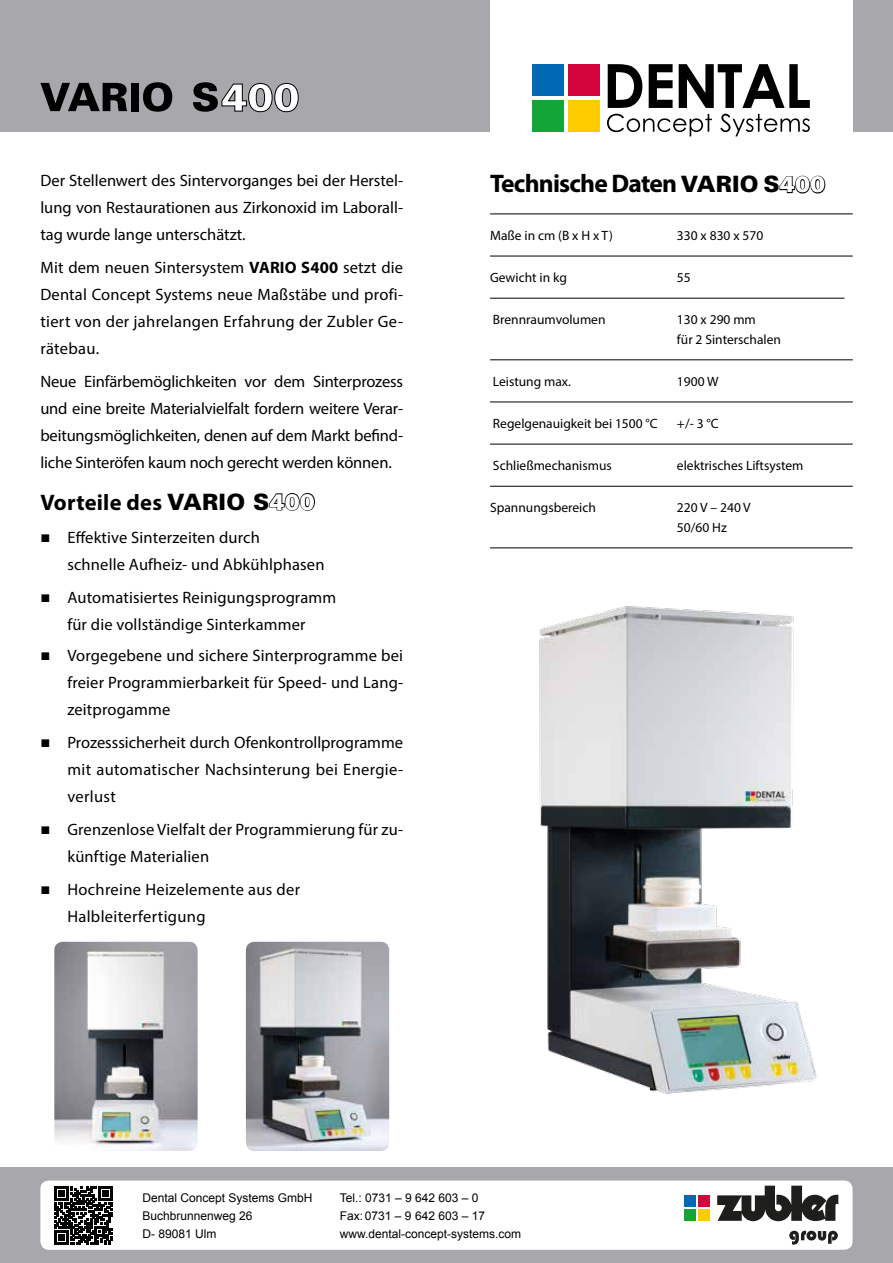
<style>
.page{position:relative;width:893px;height:1263px;background:#fff}
.page>*{position:absolute;margin:0;border:0;box-sizing:border-box;transform-origin:0 0}
.t1{font:700 25.5px "Myriad Pro";letter-spacing:-.03em;color:#000}
.t2{font:700 22.5px "Myriad Pro";letter-spacing:.01em;color:#000}
.t3{font:16.5px/27px "Myriad Pro";letter-spacing:.01em;color:#000;text-align:justify}
.t4{font:13.5px/19.5px "Myriad Pro";color:#000}
.t5{font:12px/18px "Arial";color:#000}
.s1{font-weight:700}
.s2{font-family:"Univers";font-weight:900}
.s3{font-family:"Univers";font-weight:900;color:#fff}
.s4{font-family:"Arial";font-weight:700}
.s5{font-family:"Univers";font-weight:900;font-size:22.5px}
.s6{font-family:"Univers";font-weight:900;font-size:22.5px;color:#fff}
</style>
<div class="page">
<div style="left:0;top:0;width:893px;height:132px;background:#a8a8ac"></div>
<div style="left:490px;top:0;width:363px;height:153px;background:#fff"></div>
<div style="left:569px;top:64px;width:31px;height:32px;background:#d3033b"></div>
<div style="left:533px;top:64px;width:31px;height:32px;background:#0069b4"></div>
<div style="left:569px;top:100px;width:31px;height:32px;background:#fc0"></div>
<div style="left:533px;top:100px;width:31px;height:32px;background:#13a538"></div>
<svg style="left:607px;top:114px;width:105px;height:22px"></svg>
<svg style="left:720px;top:114px;width:90px;height:22px"></svg>
<svg style="left:608px;top:64px;width:34px;height:44px"></svg>
<svg style="left:649px;top:64px;width:24px;height:44px"></svg>
<svg style="left:679px;top:64px;width:131px;height:44px"></svg>
<svg style="left:269px;top:493px;width:46px;height:18px"></svg>
<div style="left:0;top:1167px;width:893px;height:96px;background:#a8a8ac"></div>
<div style="left:40px;top:1180px;width:813px;height:70px;background:#fff;border-radius:9px"></div>
<div style="left:698px;top:1195px;width:12px;height:12px;background:#d3033b"></div>
<div style="left:684px;top:1195px;width:12px;height:12px;background:#0069b4"></div>
<svg style="left:717px;top:1186px;width:121px;height:35px"></svg>
<div style="left:698px;top:1209px;width:12px;height:12px;background:#fc0"></div>
<div style="left:684px;top:1209px;width:12px;height:12px;background:#13a538"></div>
<svg style="left:789px;top:1231px;width:49px;height:13px"></svg>
<svg style="left:55px;top:1186px;width:58px;height:58px"></svg>
<svg style="left:779px;top:175px;width:47px;height:19px"></svg>
<hr style="left:490px;top:213px;width:363px;height:1px;background:#000">
<hr style="left:490px;top:256px;width:363px;height:1px;background:#000">
<hr style="left:490px;top:298px;width:354px;height:1px;background:#000">
<hr style="left:490px;top:359px;width:363px;height:1px;background:#000">
<hr style="left:490px;top:402px;width:363px;height:1px;background:#000">
<hr style="left:490px;top:444px;width:363px;height:1px;background:#000">
<hr style="left:490px;top:486px;width:363px;height:1px;background:#000">
<hr style="left:490px;top:547px;width:363px;height:1px;background:#000">
<img style="left:54px;top:942px;width:144px;height:209px">
<img style="left:246px;top:942px;width:143px;height:209px">
<svg style="left:193px;top:82px;width:106px;height:30px"></svg>
<svg style="left:40px;top:83px;width:87px;height:28px"></svg>
<div style="left:131px;top:83px;width:8px;height:28px;background:#000"></div>
<svg style="left:143px;top:82px;width:29px;height:30px"></svg>
<img style="left:539px;top:606px;width:278px;height:488px">
<p class="t3" style="left:40px;top:166px;width:364px">Der Stellenwert des Sintervorganges bei der Herstel&shy;lung von Restaurationen aus Zirkonoxid im Laborall&shy;tag wurde lange unterschätzt.</p>
<p class="t3" style="left:40px;top:253px;width:364px">Mit dem neuen Sintersystem <span class="s1">VARIO S400</span> setzt die Dental Concept Systems neue Maßstäbe und profi&shy;tiert von der jahrelangen Erfahrung der Zubler Ge&shy;rätebau.</p>
<p class="t3" style="left:40px;top:367px;width:364px">Neue Einfärbemöglichkeiten vor dem Sinterprozess und eine breite Materialvielfalt fordern weitere Verar&shy;beitungsmöglichkeiten, denen auf dem Markt befind&shy;liche Sinteröfen kaum noch gerecht werden können.</p>
<h2 class="t2" style="left:40px;top:487px;width:276px">Vorteile des <span class="s2">VARIO S</span><span class="s3">400</span></h2>
<p class="t3" style="left:67px;top:523px;width:259px;text-indent:-27px"><span class="s4">■</span> Effektive Sinterzeiten durch<br>schnelle Aufheiz- und Abkühlphasen</p>
<p class="t3" style="left:40px;top:583px;width:297px;text-align:center"><span class="s4">■</span> Automatisiertes Reinigungsprogramm für die vollständige Sinterkammer</p>
<p class="t3" style="left:67px;top:642px;width:337px;text-indent:-27px"><span class="s4">■</span> Vorgegebene und sichere Sinterprogramme bei freier Programmierbarkeit für Speed- und Lang&shy;zeitprogamme</p>
<p class="t3" style="left:67px;top:729px;width:337px;text-indent:-27px"><span class="s4">■</span> Prozesssicherheit durch Ofenkontrollprogramme mit automatischer Nachsinterung bei Energie&shy;verlust</p>
<p class="t3" style="left:67px;top:816px;width:337px;text-indent:-27px"><span class="s4">■</span> Grenzenlose Vielfalt der Programmierung für zu&shy;künftige Materialien</p>
<p class="t3" style="left:67px;top:876px;width:234px;text-indent:-27px"><span class="s4">■</span> Hochreine Heizelemente aus der<br>Halbleiterfertigung</p>
<h1 class="t1" style="left:490px;top:167px;width:337px">Technische Daten <span class="s5">VARIO S</span><span class="s6">400</span></h1>
<p class="t4" style="left:490px;top:226px;width:124px">Maße in cm (B x H x T)</p>
<p class="t4" style="left:677px;top:226px;width:88px">330 x 830 x 570</p>
<p class="t4" style="left:490px;top:268px;width:78px">Gewicht in kg</p>
<p class="t4" style="left:677px;top:268px;width:15px">55</p>
<p class="t4" style="left:493px;top:310px;width:114px">Brennraumvolumen</p>
<p class="t4" style="left:677px;top:310px;width:106px">130 x 290 mm<br>für 2 Sinterschalen</p>
<p class="t4" style="left:493px;top:371px;width:80px">Leistung max.</p>
<p class="t4" style="left:677px;top:371px;width:43px">1900 W</p>
<p class="t4" style="left:493px;top:414px;width:166px">Regelgenauigkeit bei 1500 °C</p>
<p class="t4" style="left:677px;top:414px;width:43px">+/- 3 °C</p>
<p class="t4" style="left:493px;top:456px;width:120px">Schließmechanismus</p>
<p class="t4" style="left:677px;top:456px;width:128px">elektrisches Liftsystem</p>
<p class="t4" style="left:490px;top:498px;width:107px">Spannungsbereich</p>
<p class="t4" style="left:677px;top:498px;width:75px">220 V – 240 V<br>50/60 Hz</p>
<p class="t5" style="left:142px;top:1188px;width:172px">Dental Concept Systems GmbH<br>Buchbrunnenweg 26<br>D- 89081 Ulm</p>
<p class="t5" style="left:340px;top:1188px;width:183px">Tel.: 0731 – 9 642 603 – 0<br>Fax: 0731 – 9 642 603 – 17 www.dental-concept-systems.com</p>
</div>
